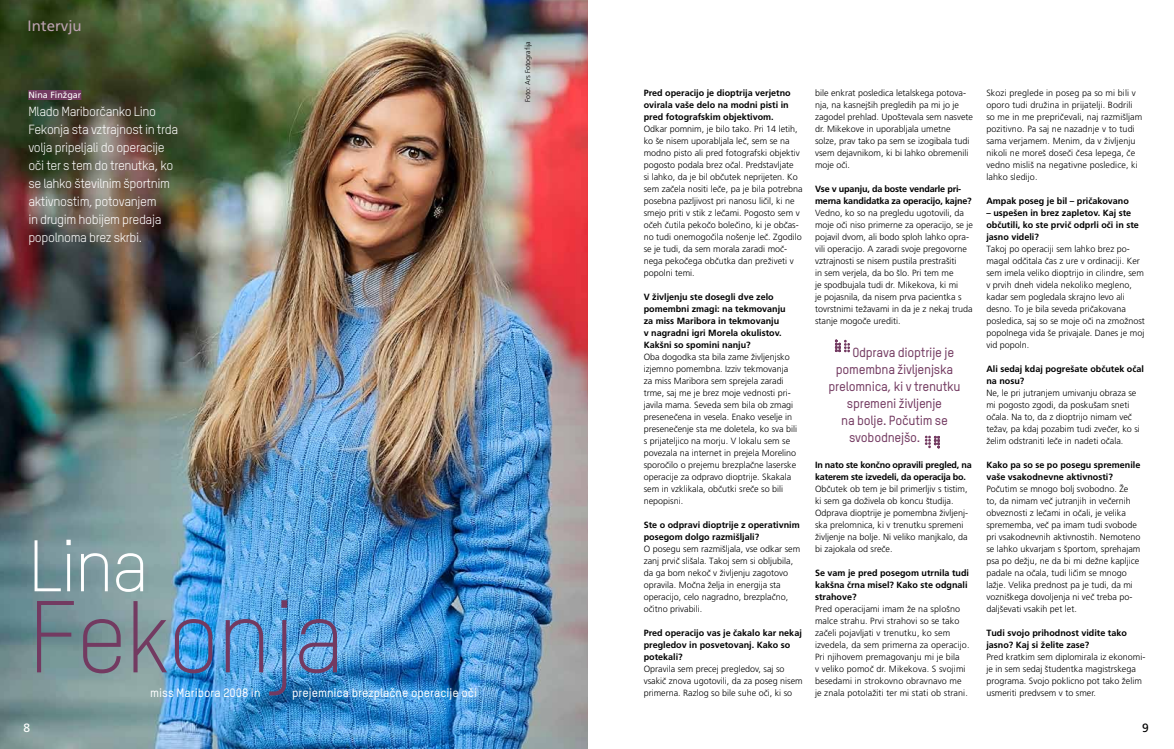
<style>
.page{position:relative;width:1174px;height:749px;background:#fff}
.page>*{position:absolute;margin:0;border:0;box-sizing:border-box;transform-origin:0 0}
.t1{font:300 100px "TSTARCE";letter-spacing:-.03em;color:#733a61}
.t2{font:300 71.4px "TSTARCE";color:#fff}
.t3{font:15px "Frutiger LT Std";color:#bca2b1}
.t4{font:13px/18px "TSTARCE";letter-spacing:-.03em;color:#fff}
.t5{font:500 13px "TSTARCE";letter-spacing:-.02em;color:#733a61}
.t6{font:500 12px "TSTARCE";color:#fff}
.t7{font:12px "Frutiger LT Std";color:#fff}
.t8{font:12px "Frutiger LT Std";color:#000}
.t9{font:300 9px/12px "Frutiger LT Std";color:#000}
.t10{font:700 9px/12px "Frutiger LT Std";color:#000}
.t11{font:700 9px/12px "Frutiger LT Std";letter-spacing:-.02em;color:#000}
.t12{font:9px "Frutiger LT Std";color:#fff}
.t13{font:300 7px "Frutiger LT Std";color:#000}
</style>
<div class="page">
<img style="left:0;top:0;width:587px;height:748px">
<div style="left:28px;top:90px;width:53px;height:10px;background:#733a61"></div>
<svg style="left:835px;top:339px;width:15px;height:13px"></svg>
<svg style="left:924px;top:435px;width:16px;height:13px"></svg>
<h3 class="t3" style="left:28px;top:17px;width:56px">Intervju</h3>
<p class="t12" style="left:28px;top:89px;width:55px">Nina Finžgar</p>
<h3 class="t4" style="left:28px;top:102px;width:151px">Mlado Mariborčanko Lino<br>Fekonja sta vztrajnost in trda volja pripeljali do operacije oči ter s tem do trenutka, ko se lahko številnim športnim aktivnostim, potovanjem<br>in drugim hobijem predaja popolnoma brez skrbi.</h3>
<p class="t13" style="left:524px;top:102px;width:62px;rotate:-90deg">Foto: Ars Fotografija</p>
<h2 class="t2" style="left:28px;top:523px;width:122px">Lina</h2>
<h1 class="t1" style="left:28px;top:577px;width:318px">Fekonja</h1>
<h3 class="t6" style="left:150px;top:684px;width:112px">miss Maribora 2008 in</h3>
<h3 class="t6" style="left:292px;top:684px;width:186px">prejemnica brezplačne operacije oči</h3>
<p class="t10" style="left:643px;top:87px;width:149px">Pred operacijo je dioptrija verjetno ovirala vaše delo na modni pisti in pred fotografskim objektivom.</p>
<p class="t9" style="left:643px;top:123px;width:161px">Odkar pomnim, je bilo tako. Pri 14 letih, ko še nisem uporabljala leč, sem se na modno pisto ali pred fotografski objektiv pogosto podala brez očal. Predstavljate<br>si lahko, da je bil občutek neprijeten. Ko sem začela nositi leče, pa je bila potrebna posebna pazljivost pri nanosu ličil, ki ne smejo priti v stik z lečami. Pogosto sem v očeh čutila pekočo bolečino, ki je občas&shy;no tudi onemogočila nošenje leč. Zgodilo se je tudi, da sem morala zaradi moč&shy;nega pekočega občutka dan preživeti v popolni temi.</p>
<p class="t10" style="left:643px;top:291px;width:144px">V življenju ste dosegli dve zelo pomembni zmagi: na tekmovanju za miss Maribora in tekmovanju v nagradni igri Morela okulistov.<br>Kakšni so spomini nanju?</p>
<p class="t9" style="left:643px;top:351px;width:155px">Oba dogodka sta bila zame življenjsko izjemno pomembna. Izziv tekmovanja za miss Maribora sem sprejela zaradi trme, saj me je brez moje vednosti pri&shy;javila mama. Seveda sem bila ob zmagi presenečena in vesela. Enako veselje in presenečenje sta me doletela, ko sva bili s prijateljico na morju. V lokalu sem se povezala na internet in prejela Morelino sporočilo o prejemu brezplačne laserske operacije za odpravo dioptrije. Skakala sem in vzklikala, občutki sreče so bili nepopisni.</p>
<p class="t10" style="left:643px;top:519px;width:158px">Ste o odpravi dioptrije z operativnim posegom dolgo razmišljali?</p>
<p class="t9" style="left:643px;top:543px;width:158px">O posegu sem razmišljala, vse odkar sem zanj prvič slišala. Takoj sem si obljubila, da ga bom nekoč v življenju zagotovo opravila. Močna želja in energija sta operacijo, celo nagradno, brezplačno, očitno privabili.</p>
<p class="t10" style="left:643px;top:627px;width:160px">Pred operacijo vas je čakalo kar nekaj pregledov in posvetovanj. Kako so potekali?</p>
<p class="t9" style="left:643px;top:663px;width:161px">Opravila sem precej pregledov, saj so vsakič znova ugotovili, da za poseg nisem primerna. Razlog so bile suhe oči, ki so</p>
<p class="t9" style="left:815px;top:87px;width:160px">bile enkrat posledica letalskega potova&shy;nja, na kasnejših pregledih pa mi jo je zagodel prehlad. Upoštevala sem nasvete dr. Mikekove in uporabljala umetne solze, prav tako pa sem se izogibala tudi vsem dejavnikom, ki bi lahko obremenili moje oči.</p>
<p class="t11" style="left:815px;top:183px;width:158px">Vse v upanju, da boste vendarle pri&shy;merna kandidatka za operacijo, kajne?</p>
<p class="t9" style="left:815px;top:207px;width:160px">Vedno, ko so na pregledu ugotovili, da moje oči niso primerne za operacijo, se je pojavil dvom, ali bodo sploh lahko opra&shy;vili operacijo. A zaradi svoje pregovorne vztrajnosti se nisem pustila prestrašiti<br>in sem verjela, da bo šlo. Pri tem me<br>je spodbujala tudi dr. Mikekova, ki mi<br>je pojasnila, da nisem prva pacientka s tovrstnimi težavami in da je z nekaj truda stanje mogoče urediti.</p>
<h3 class="t5" style="left:852px;top:344px;width:103px">Odprava dioptrije je</h3>
<h3 class="t5" style="left:836px;top:361px;width:119px">pomembna življenjska</h3>
<h3 class="t5" style="left:828px;top:378px;width:134px">prelomnica, ki v trenutku</h3>
<h3 class="t5" style="left:847px;top:395px;width:97px">spremeni življenje</h3>
<h3 class="t5" style="left:841px;top:412px;width:108px">na bolje. Počutim se</h3>
<h3 class="t5" style="left:849px;top:429px;width:73px">svobodnejšo.</h3>
<p class="t11" style="left:815px;top:459px;width:158px">In nato ste končno opravili pregled, na katerem ste izvedeli, da operacija bo.</p>
<p class="t9" style="left:815px;top:483px;width:154px">Občutek ob tem je bil primerljiv s tistim, ki sem ga doživela ob koncu študija.<br>Odprava dioptrije je pomembna življenj&shy;ska prelomnica, ki v trenutku spremeni življenje na bolje. Ni veliko manjkalo, da bi zajokala od sreče.</p>
<p class="t10" style="left:815px;top:567px;width:156px">Se vam je pred posegom utrnila tudi kakšna črna misel? Kako ste odgnali strahove?</p>
<p class="t9" style="left:815px;top:603px;width:156px">Pred operacijami imam že na splošno malce strahu. Prvi strahovi so se tako začeli pojavljati v trenutku, ko sem izvedela, da sem primerna za operacijo.<br>Pri njihovem premagovanju mi je bila<br>v veliko pomoč dr. Mikekova. S svojimi besedami in strokovno obravnavo me je znala potolažiti ter mi stati ob strani.</p>
<p class="t9" style="left:986px;top:87px;width:157px">Skozi preglede in poseg pa so mi bili v oporo tudi družina in prijatelji. Bodrili so me in me prepričevali, naj razmišljam pozitivno. Pa saj ne nazadnje v to tudi sama verjamem. Menim, da v življenju nikoli ne moreš doseči česa lepega, če vedno misliš na negativne posledice, ki lahko sledijo.</p>
<p class="t10" style="left:986px;top:195px;width:144px">Ampak poseg je bil – pričakovano</p>
<p class="t10" style="left:986px;top:207px;width:154px">– uspešen in brez zapletov. Kaj ste občutili, ko ste prvič odprli oči in ste jasno videli?</p>
<p class="t9" style="left:986px;top:243px;width:160px">Takoj po operaciji sem lahko brez po&shy;magal odčitala čas z ure v ordinaciji. Ker sem imela veliko dioptrijo in cilindre, sem v prvih dneh videla nekoliko megleno, kadar sem pogledala skrajno levo ali desno. To je bila seveda pričakovana posledica, saj so se moje oči na zmožnost popolnega vida še privajale. Danes je moj vid popoln.</p>
<p class="t10" style="left:986px;top:363px;width:159px">Ali sedaj kdaj pogrešate občutek očal na nosu?</p>
<p class="t9" style="left:986px;top:387px;width:155px">Ne, le pri jutranjem umivanju obraza se mi pogosto zgodi, da poskušam sneti očala. Na to, da z dioptrijo nimam več težav, pa kdaj pozabim tudi zvečer, ko si želim odstraniti leče in nadeti očala.</p>
<p class="t10" style="left:986px;top:459px;width:156px">Kako pa so se po posegu spremenile vaše vsakodnevne aktivnosti?</p>
<p class="t9" style="left:986px;top:483px;width:156px">Počutim se mnogo bolj svobodno. Že to, da nimam več jutranjih in večernih obveznosti z lečami in očali, je velika sprememba, več pa imam tudi svobode pri vsakodnevnih aktivnostih. Nemoteno se lahko ukvarjam s športom, sprehajam psa po dežju, ne da bi mi dežne kapljice padale na očala, tudi ličim se mnogo lažje. Velika prednost pa je tudi, da mi vozniškega dovoljenja ni več treba po&shy;daljševati vsakih pet let.</p>
<p class="t10" style="left:986px;top:627px;width:142px">Tudi svojo prihodnost vidite tako jasno? Kaj si želite zase?</p>
<p class="t9" style="left:986px;top:651px;width:160px">Pred kratkim sem diplomirala iz ekonomi&shy;je in sem sedaj študentka magistrskega programa. Svojo poklicno pot tako želim usmeriti predvsem v to smer.</p>
<h3 class="t7" style="left:23px;top:720px;width:8px">8</h3>
<h3 class="t8" style="left:1142px;top:720px;width:8px">9</h3>
</div>
